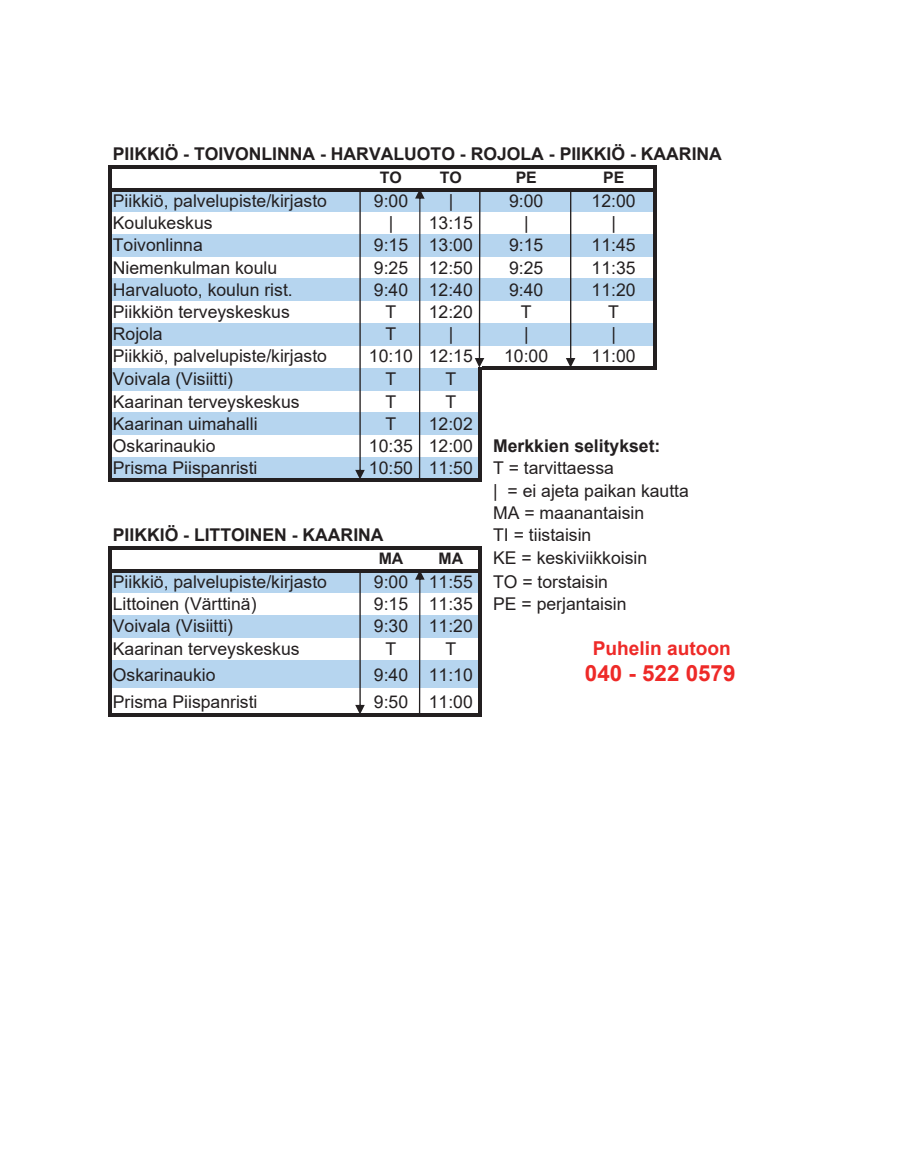
<style>
.page{position:relative;width:908px;height:1163px;background:#fff}
.page>*{position:absolute;margin:0;border:0;box-sizing:border-box;transform-origin:0 0}
.t1{font:700 22.4px "Arial";color:#ee2a28}
.t2{font:700 19.2px "Arial";color:#ee2a28}
.t3{font:17.6px/23px "Arial";color:#231f20}
.t4{font:700 17.6px "Arial";color:#231f20}
.t5{font:700 15.8px "Arial";color:#231f20}
.s1{font-weight:400}
</style>
<div class="page">
<div style="left:110px;top:190px;width:545px;height:22px;background:#b6d5ef"></div>
<div style="left:110px;top:234px;width:545px;height:22px;background:#b6d5ef"></div>
<div style="left:110px;top:278px;width:545px;height:23px;background:#b6d5ef"></div>
<div style="left:110px;top:323px;width:545px;height:22px;background:#b6d5ef"></div>
<div style="left:110px;top:368px;width:370px;height:22px;background:#b6d5ef"></div>
<div style="left:110px;top:412px;width:370px;height:23px;background:#b6d5ef"></div>
<div style="left:110px;top:457px;width:370px;height:23px;background:#b6d5ef"></div>
<div style="left:110px;top:570px;width:370px;height:23px;background:#b6d5ef"></div>
<div style="left:110px;top:615px;width:370px;height:22px;background:#b6d5ef"></div>
<div style="left:110px;top:660px;width:370px;height:27px;background:#b6d5ef"></div>
<hr style="left:108px;top:165px;width:3px;height:316px;background:#231f20">
<hr style="left:478px;top:366px;width:3px;height:115px;background:#231f20">
<hr style="left:108px;top:546px;width:3px;height:170px;background:#231f20">
<hr style="left:653px;top:168px;width:3px;height:201px;background:#231f20">
<hr style="left:478px;top:549px;width:3px;height:167px;background:#231f20">
<hr style="left:111px;top:165px;width:545px;height:3px;background:#231f20">
<hr style="left:111px;top:188px;width:545px;height:3px;background:#231f20">
<hr style="left:481px;top:366px;width:175px;height:3px;background:#231f20">
<hr style="left:111px;top:478px;width:370px;height:3px;background:#231f20">
<hr style="left:111px;top:546px;width:370px;height:3px;background:#231f20">
<hr style="left:111px;top:569px;width:370px;height:3px;background:#231f20">
<hr style="left:111px;top:713px;width:370px;height:3px;background:#231f20">
<svg style="left:355px;top:191px;width:9px;height:287px"></svg>
<svg style="left:415px;top:572px;width:9px;height:141px"></svg>
<svg style="left:355px;top:572px;width:9px;height:141px"></svg>
<svg style="left:415px;top:191px;width:9px;height:287px"></svg>
<svg style="left:565px;top:191px;width:10px;height:175px"></svg>
<svg style="left:474px;top:191px;width:10px;height:176px"></svg>
<hr style="left:0;top:0;width:30px;height:1px;background:#000">
<hr style="left:876px;top:0;width:30px;height:1px;background:#000">
<hr style="left:0;top:1162px;width:30px;height:1px;background:#000">
<hr style="left:876px;top:1162px;width:30px;height:1px;background:#000">
<p class="t4" style="left:113px;top:141px;width:610px">PIIKKIÖ - TOIVONLINNA - HARVALUOTO - ROJOLA - PIIKKIÖ - KAARINA</p>
<p class="t5" style="left:380px;top:166px;width:24px">TO</p>
<p class="t5" style="left:439px;top:166px;width:24px">TO</p>
<p class="t5" style="left:515px;top:166px;width:23px">PE</p>
<p class="t5" style="left:603px;top:166px;width:23px">PE</p>
<p class="t3" style="left:113px;top:189px;width:215px">Piikkiö, palvelupiste/kirjasto</p>
<p class="t3" style="left:374px;top:189px;width:36px">9:00</p>
<p class="t3" style="left:448px;top:189px;width:6px">|</p>
<p class="t3" style="left:509px;top:189px;width:36px">9:00</p>
<p class="t3" style="left:591px;top:189px;width:45px">12:00</p>
<p class="t3" style="left:113px;top:211px;width:101px">Koulukeskus</p>
<p class="t3" style="left:388px;top:211px;width:6px">|</p>
<p class="t3" style="left:428px;top:211px;width:45px">13:15</p>
<p class="t3" style="left:524px;top:211px;width:6px">|</p>
<p class="t3" style="left:611px;top:211px;width:6px">|</p>
<p class="t3" style="left:113px;top:233px;width:91px">Toivonlinna</p>
<p class="t3" style="left:374px;top:233px;width:100px">9:15 13:00</p>
<p class="t3" style="left:509px;top:233px;width:36px">9:15</p>
<p class="t3" style="left:591px;top:233px;width:45px">11:45</p>
<p class="t3" style="left:113px;top:256px;width:166px">Niemenkulman koulu</p>
<p class="t3" style="left:374px;top:256px;width:100px">9:25 12:50</p>
<p class="t3" style="left:509px;top:256px;width:36px">9:25</p>
<p class="t3" style="left:591px;top:256px;width:45px">11:35</p>
<p class="t3" style="left:113px;top:278px;width:181px">Harvaluoto, koulun rist.</p>
<p class="t3" style="left:374px;top:278px;width:100px">9:40 12:40</p>
<p class="t3" style="left:509px;top:278px;width:36px">9:40</p>
<p class="t3" style="left:591px;top:278px;width:45px">11:20</p>
<p class="t3" style="left:113px;top:300px;width:178px">Piikkiön terveyskeskus</p>
<p class="t3" style="left:385px;top:300px;width:12px">T</p>
<p class="t3" style="left:428px;top:300px;width:45px">12:20</p>
<p class="t3" style="left:520px;top:300px;width:12px">T</p>
<p class="t3" style="left:608px;top:300px;width:12px">T</p>
<p class="t3" style="left:113px;top:322px;width:51px">Rojola</p>
<p class="t3" style="left:385px;top:322px;width:12px">T</p>
<p class="t3" style="left:448px;top:322px;width:6px">|</p>
<p class="t3" style="left:524px;top:322px;width:6px">|</p>
<p class="t3" style="left:611px;top:322px;width:6px">|</p>
<p class="t3" style="left:113px;top:344px;width:215px">Piikkiö, palvelupiste/kirjasto</p>
<p class="t3" style="left:369px;top:344px;width:105px">10:10 12:15</p>
<p class="t3" style="left:504px;top:344px;width:45px">10:00</p>
<p class="t3" style="left:591px;top:344px;width:45px">11:00</p>
<p class="t3" style="left:113px;top:367px;width:122px">Voivala (Visiitti)</p>
<p class="t3" style="left:385px;top:367px;width:12px">T</p>
<p class="t3" style="left:445px;top:367px;width:12px">T</p>
<p class="t3" style="left:113px;top:389px;width:188px">Kaarinan terveyskeskus</p>
<p class="t3" style="left:385px;top:389px;width:12px">T</p>
<p class="t3" style="left:445px;top:389px;width:12px">T</p>
<p class="t3" style="left:113px;top:412px;width:146px">Kaarinan uimahalli</p>
<p class="t3" style="left:385px;top:412px;width:12px">T</p>
<p class="t3" style="left:428px;top:412px;width:45px">12:02</p>
<p class="t3" style="left:113px;top:434px;width:104px">Oskarinaukio</p>
<p class="t4" style="left:369px;top:433px;width:293px"><span class="s1">10:35 12:00</span> Merkkien selitykset:</p>
<p class="t3" style="left:113px;top:455px;width:146px">Prisma Piispanristi</p>
<p class="t3" style="left:493px;top:455px;width:197px;text-indent:-124px">10:50 11:50 T = tarvittaessa<br>| = ei ajeta paikan kautta<br>MA = maanantaisin</p>
<p class="t4" style="left:113px;top:522px;width:272px">PIIKKIÖ - LITTOINEN - KAARINA</p>
<p class="t3" style="left:493px;top:523px;width:100px">TI = tiistaisin</p>
<p class="t5" style="left:378px;top:547px;width:26px">MA</p>
<p class="t5" style="left:438px;top:547px;width:26px">MA</p>
<p class="t3" style="left:493px;top:546px;width:155px">KE = keskiviikkoisin</p>
<p class="t3" style="left:113px;top:570px;width:215px">Piikkiö, palvelupiste/kirjasto</p>
<p class="t3" style="left:374px;top:570px;width:235px">9:00 11:55 TO = torstaisin</p>
<p class="t3" style="left:113px;top:592px;width:145px">Littoinen (Värttinä)</p>
<p class="t3" style="left:374px;top:592px;width:254px">9:15 11:35 PE = perjantaisin</p>
<p class="t3" style="left:113px;top:614px;width:122px">Voivala (Visiitti)</p>
<p class="t3" style="left:374px;top:614px;width:100px">9:30 11:20</p>
<p class="t3" style="left:113px;top:637px;width:188px">Kaarinan terveyskeskus</p>
<p class="t3" style="left:385px;top:637px;width:12px">T</p>
<p class="t3" style="left:445px;top:637px;width:12px">T</p>
<p class="t2" style="left:592px;top:635px;width:140px">Puhelin autoon</p>
<p class="t3" style="left:113px;top:663px;width:104px">Oskarinaukio</p>
<p class="t3" style="left:374px;top:663px;width:100px">9:40 11:10</p>
<p class="t1" style="left:584px;top:657px;width:152px">040 - 522 0579</p>
<p class="t3" style="left:113px;top:689px;width:146px">Prisma Piispanristi</p>
<p class="t3" style="left:374px;top:689px;width:100px">9:50 11:00</p>
</div>
